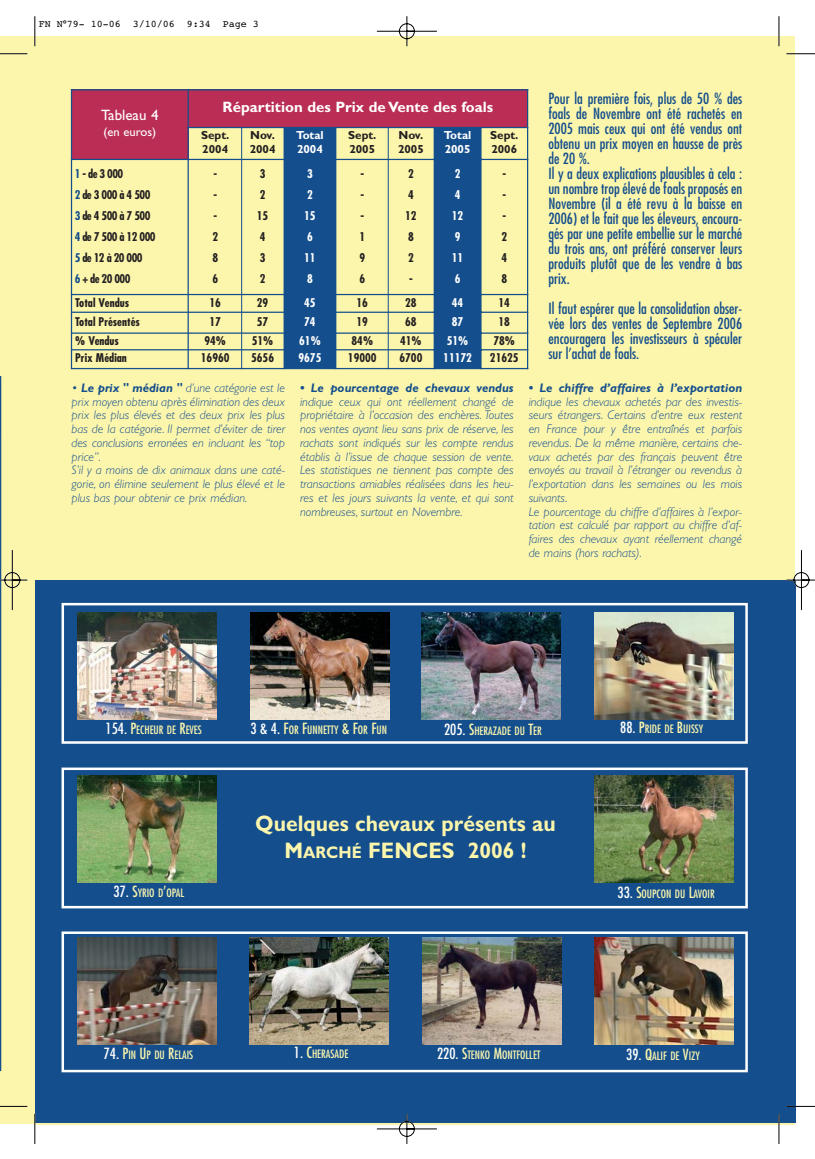
<style>
.page{position:relative;width:815px;height:1159px;background:#fff}
.page>*{position:absolute;margin:0;border:0;box-sizing:border-box;transform-origin:0 0}
.t1{font:700 22.5px/27px "Gill Sans";color:#fcf6ad;text-align:center;scale:.94 1}
.t2{font:condensed 15px/15px "Futura";color:#144e8c}
.t3{font:700 15px "Gill Sans";color:#fff}
.t4{font:15px "Gill Sans";color:#fff}
.t5{font:italic 300 12.5px/13.8px "Gill Sans";color:#144e8c}
.t6{font:italic 700 12.5px "Gill Sans";color:#144e8c}
.t7{font:12.5px "Gill Sans";color:#fff}
.t8{font:700 condensed 11.75px/21px "Futura";color:#231f20;text-align:justify}
.t9{font:700 condensed 11.75px/21px "Futura";letter-spacing:-.05em;color:#231f20}
.t10{font:700 11.75px/14px "Gill Sans";color:#231f20}
.t11{font:700 condensed 11.75px/21px "Futura";color:#fff}
.t12{font:700 11.75px/14px "Gill Sans";color:#fff}
.t13{font:condensed 11.25px "Futura";color:#fcf6ad}
.t14{font:10px "Courier";color:#000}
.s1{color:#144e8c}
.s2{font-weight:700}
.s3{font-size:15px;color:#fff}
.s4{font-size:15px}
.s5{font-size:16.88px}
</style>
<div class="page">
<img style="left:0;top:16px;width:815px;height:1128px">
<p class="t14" style="left:39px;top:21px;width:222px">FN N°79- 10-06 3/10/06 9:34 Page 3</p>
<p class="t4" style="left:101px;top:110px;width:59px">Tableau 4</p>
<p class="t7" style="left:103px;top:128px;width:54px">(en euros)</p>
<p class="t3" style="left:223px;top:102px;width:272px">Répartition des Prix de Vente des foals</p>
<p class="t10" style="left:201px;top:129px;width:30px">Sept.<br>2004</p>
<p class="t10" style="left:250px;top:129px;width:27px">Nov.<br>2004</p>
<p class="t12" style="left:296px;top:129px;width:29px">Total<br>2004</p>
<p class="t10" style="left:348px;top:129px;width:30px">Sept.<br>2005</p>
<p class="t10" style="left:398px;top:129px;width:27px">Nov.<br>2005</p>
<p class="t12" style="left:444px;top:129px;width:29px">Total<br>2005</p>
<p class="t10" style="left:490px;top:129px;width:30px">Sept.<br>2006</p>
<p class="t9" style="left:75px;top:164px;width:82px"><span class="s1">1</span> - de 3 000<br><span class="s1">2</span> de 3 000 à 4 500<br><span class="s1">3</span> de 4 500 à 7 500<br><span class="s1">4</span> de 7 500 à 12 000<br><span class="s1">5</span> de 12 à 20 000<br><span class="s1">6</span> + de 20 000</p>
<p class="t8" style="left:212px;top:164px;width:7px">- - - 2<br>8<br>6</p>
<p class="t8" style="left:257px;top:164px;width:13px;text-align:left">3<br>2<br>15<br>4<br>3<br>2</p>
<p class="t11" style="left:304px;top:164px;width:13px">3<br>2<br>15<br>6<br>11<br>8</p>
<p class="t8" style="left:359px;top:164px;width:7px">- - - 1<br>9<br>6</p>
<p class="t8" style="left:405px;top:164px;width:13px;text-align:center">2<br>4<br>12<br>8<br>2 -</p>
<p class="t11" style="left:452px;top:164px;width:13px">2<br>4<br>12<br>9<br>11<br>6</p>
<p class="t8" style="left:501px;top:164px;width:7px">- - - 2<br>4<br>8</p>
<p class="t8" style="left:75px;top:293px;width:55px">Total Vendus</p>
<p class="t8" style="left:210px;top:293px;width:13px">16</p>
<p class="t8" style="left:257px;top:293px;width:13px">29</p>
<p class="t11" style="left:304px;top:293px;width:13px">45</p>
<p class="t8" style="left:357px;top:293px;width:13px">16</p>
<p class="t8" style="left:405px;top:293px;width:13px">28</p>
<p class="t11" style="left:452px;top:293px;width:13px">44</p>
<p class="t8" style="left:499px;top:293px;width:13px">14</p>
<p class="t8" style="left:75px;top:312px;width:66px">Total Présentés</p>
<p class="t8" style="left:210px;top:312px;width:13px">17</p>
<p class="t8" style="left:257px;top:312px;width:13px">57</p>
<p class="t11" style="left:304px;top:312px;width:13px">74</p>
<p class="t8" style="left:357px;top:312px;width:13px">19</p>
<p class="t8" style="left:405px;top:312px;width:13px">68</p>
<p class="t11" style="left:452px;top:312px;width:13px">87</p>
<p class="t8" style="left:499px;top:312px;width:13px">18</p>
<p class="t8" style="left:75px;top:331px;width:45px">% Vendus</p>
<p class="t8" style="left:204px;top:331px;width:23px">94%</p>
<p class="t8" style="left:252px;top:331px;width:23px">51%</p>
<p class="t11" style="left:299px;top:331px;width:23px">61%</p>
<p class="t8" style="left:352px;top:331px;width:23px">84%</p>
<p class="t8" style="left:400px;top:331px;width:23px">41%</p>
<p class="t11" style="left:447px;top:331px;width:23px">51%</p>
<p class="t8" style="left:494px;top:331px;width:23px">78%</p>
<p class="t8" style="left:75px;top:349px;width:53px">Prix Médian</p>
<p class="t8" style="left:201px;top:349px;width:30px">16960</p>
<p class="t8" style="left:251px;top:349px;width:24px">5656</p>
<p class="t11" style="left:298px;top:349px;width:24px">9675</p>
<p class="t8" style="left:348px;top:349px;width:30px">19000</p>
<p class="t8" style="left:399px;top:349px;width:24px">6700</p>
<p class="t11" style="left:443px;top:349px;width:30px">11172</p>
<p class="t8" style="left:490px;top:349px;width:30px">21625</p>
<p class="t5" style="left:72px;top:382px;width:215px">• <span class="s2">Le prix " médian "</span> d’une catégorie est le prix moyen obtenu après élimination des deux prix les plus élevés et des deux prix les plus bas de la catégorie. Il permet d’éviter de tirer des conclusions erronées en incluant les “top price”.<br>S’il y a moins de dix animaux dans une caté&shy;gorie, on élimine seulement le plus élevé et le plus bas pour obtenir ce prix médian.</p>
<p class="t6" style="left:300px;top:383px;width:215px">• Le pourcentage de chevaux vendus</p>
<p class="t5" style="left:300px;top:396px;width:215px;text-align:justify">indique ceux qui ont réellement changé de propriétaire à l’occasion des enchères. Toutes nos ventes ayant lieu sans prix de réserve, les rachats sont indiqués sur les compte rendus établis à l’issue de chaque session de vente.<br>Les statistiques ne tiennent pas compte des transactions amiables réalisées dans les heu&shy;res et les jours suivants la vente, et qui sont nombreuses, surtout en Novembre.</p>
<p class="t2" style="left:548px;top:92px;width:195px">Pour la première fois, plus de 50 % des foals de Novembre ont été rachetés en 2005 mais ceux qui ont été vendus ont obtenu un prix moyen en hausse de près de 20 %.<br>Il y a deux explications plausibles à cela : un nombre trop élevé de foals proposés en Novembre (il a été revu à la baisse en 2006) et le fait que les éleveurs, encoura&shy;gés par une petite embellie sur le marché du trois ans, ont préféré conserver leurs produits plutôt que de les vendre à bas prix.</p>
<p class="t2" style="left:548px;top:302px;width:195px;text-align:justify">Il faut espérer que la consolidation obser&shy;vée lors des ventes de Septembre 2006 encouragera les investisseurs à spéculer sur l’achat de foals.</p>
<p class="t6" style="left:529px;top:383px;width:215px">• Le chiffre d’affaires à l’exportation</p>
<p class="t5" style="left:529px;top:396px;width:215px">indique les chevaux achetés par des investis&shy;seurs étrangers. Certains d’entre eux restent en France pour y être entraînés et parfois revendus. De la même manière, certains che&shy;vaux achetés par des français peuvent être envoyés au travail à l’étranger ou revendus à l’exportation dans les semaines ou les mois suivants.<br>Le pourcentage du chiffre d’affaires à l’expor&shy;tation est calculé par rapport au chiffre d’af&shy;faires des chevaux ayant réellement changé de mains (hors rachats).</p>
<p class="t13" style="left:106px;top:724px;width:98px"><span class="s3">154.</span> <span class="s4">P</span>ECHEUR DE <span class="s4">R</span>EVES</p>
<p class="t13" style="left:251px;top:724px;width:138px"><span class="s3">3 &amp; 4.</span> <span class="s4">F</span>OR <span class="s4">F</span>UNNETTY <span class="s4">&amp; F</span>OR <span class="s4">F</span>UN</p>
<p class="t13" style="left:444px;top:726px;width:99px"><span class="s3">205.</span> <span class="s4">S</span>HERAZADE DU <span class="s4">T</span>ER</p>
<p class="t13" style="left:620px;top:723px;width:85px"><span class="s3">88.</span> <span class="s4">P</span>RIDE DE <span class="s4">B</span>UISSY</p>
<h1 class="t1" style="left:255px;top:813px;width:321px">Quelques chevaux présents au<br>M<span class="s5">ARCHÉ</span> FENCES 2006 !</h1>
<p class="t13" style="left:114px;top:888px;width:72px"><span class="s3">37.</span> <span class="s4">S</span>YRIO D<span class="s4">’</span>OPAL</p>
<p class="t13" style="left:618px;top:889px;width:99px"><span class="s3">33.</span> <span class="s4">S</span>OUPCON DU <span class="s4">L</span>AVOIR</p>
<p class="t13" style="left:104px;top:1049px;width:91px"><span class="s3">74.</span> <span class="s4">P</span>IN <span class="s4">U</span>P DU <span class="s4">R</span>ELAIS</p>
<p class="t13" style="left:294px;top:1049px;width:56px"><span class="s3">1.</span> <span class="s4">C</span>HERASADE</p>
<p class="t13" style="left:437px;top:1049px;width:105px"><span class="s3">220.</span> <span class="s4">S</span>TENKO <span class="s4">M</span>ONTFOLLET</p>
<p class="t13" style="left:626px;top:1050px;width:75px"><span class="s3">39.</span> <span class="s4">Q</span>ALIF DE <span class="s4">V</span>IZY</p>
</div>
